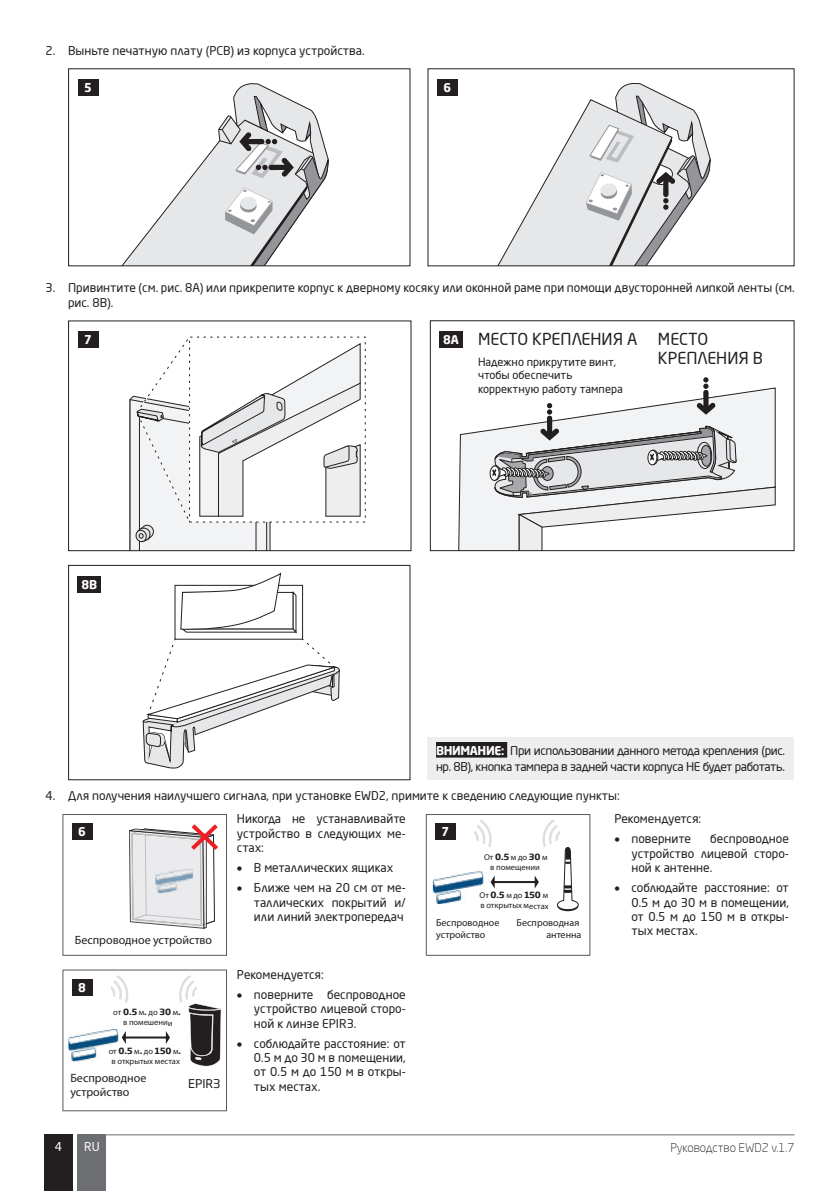
<style>
.page{position:relative;width:840px;height:1191px;background:#fff}
.page>*{position:absolute;margin:0;border:0;box-sizing:border-box;transform-origin:0 0}
.t1{font:16.2px/19.6px "Neo Sans Pro";color:#231f20}
.t2{font:12px/14.4px "Neo Sans Pro";color:#231f20;text-align:justify}
.t3{font:12px/16px "Neo Sans Pro";letter-spacing:-.03em;color:#231f20}
.t4{font:12px/14.4px "Myriad Pro";color:#231f20}
.t5{font:300 12px "Neo Sans Pro";color:#231f20}
.t6{font:700 12px "Neo Sans Pro";color:#fff}
.t7{font:12px "Soho Gothic Pro";color:#231f20}
.t8{font:12px "Neo Sans Pro";color:#fff}
.t9{font:11px/13.2px "Neo Sans Pro";color:#231f20}
.t10{font:10px/12px "Myriad Pro";color:#231f20}
.t11{font:8.6px/10.2px "Myriad Pro";letter-spacing:-.005em;color:#231f20}
.t12{font:700 8.6px "Soho Gothic Pro";color:#231f20}
.t13{font:8.4px/10.2px "Myriad Pro";letter-spacing:-.005em;color:#231f20;text-align:center}
.t14{font:700 8.4px "Soho Gothic Pro";color:#231f20}
.s1{font-weight:700;color:#fff}
.s2{font-family:"Myriad Pro";font-weight:400}
.s3{font-family:"Soho Gothic Pro";font-weight:700}
</style>
<div class="page">
<div style="left:44px;top:1134px;width:29px;height:57px;background:#231f20"></div>
<div style="left:78px;top:1134px;width:28px;height:57px;background:#6d6e71"></div>
<hr style="left:106px;top:1134px;width:688px;height:1px;background:#6d6e71">
<svg style="left:498px;top:83px;width:212px;height:181px"></svg>
<div style="left:437px;top:79px;width:20px;height:17px;background:#231f20"></div>
<svg style="left:123px;top:83px;width:206px;height:181px"></svg>
<div style="left:78px;top:79px;width:20px;height:17px;background:#231f20"></div>
<svg style="left:129px;top:339px;width:232px;height:210px"></svg>
<div style="left:68px;top:320px;width:343px;height:231px;border:1px solid #231f20"></div>
<div style="left:78px;top:331px;width:20px;height:17px;background:#231f20"></div>
<svg style="left:458px;top:429px;width:34px;height:120px"></svg>
<svg style="left:489px;top:466px;width:10px;height:14px"></svg>
<div style="left:489px;top:465px;width:10px;height:16px;border:1px solid #231f20;border-radius:50%"></div>
<svg style="left:492px;top:377px;width:283px;height:172px"></svg>
<div style="left:429px;top:320px;width:365px;height:231px;border:1px solid #231f20"></div>
<div style="left:439px;top:331px;width:23px;height:17px;background:#231f20"></div>
<div style="left:427px;top:737px;width:366px;height:42px;background:#eeeeef"></div>
<div style="left:436px;top:742px;width:71px;height:15px;background:#231f20"></div>
<svg style="left:142px;top:572px;width:198px;height:196px"></svg>
<div style="left:68px;top:565px;width:342px;height:215px;border:1px solid #231f20"></div>
<div style="left:78px;top:576px;width:23px;height:16px;background:#231f20"></div>
<svg style="left:62px;top:814px;width:165px;height:141px"></svg>
<div style="left:72px;top:823px;width:20px;height:17px;background:#231f20"></div>
<svg style="left:425px;top:814px;width:165px;height:141px"></svg>
<div style="left:435px;top:823px;width:20px;height:17px;background:#231f20"></div>
<svg style="left:62px;top:969px;width:165px;height:142px"></svg>
<div style="left:72px;top:978px;width:20px;height:17px;background:#231f20"></div>
<p class="t2" style="left:45px;top:43px;width:320px">2. Выньте печатную плату (PCB) из корпуса устройства.</p>
<p class="t6" style="left:84px;top:81px;width:9px">5</p>
<p class="t6" style="left:443px;top:81px;width:9px">6</p>
<p class="t2" style="left:68px;top:280px;width:727px;text-indent:-23px">3. Привинтите (см. рис. 8А) или прикрепите корпус к дверному косяку или оконной раме при помощи двусторонней липкой ленты (см. рис. 8B).</p>
<p class="t6" style="left:84px;top:332px;width:9px">7</p>
<h1 class="t1" style="left:657px;top:328px;width:106px">МЕСТО<br>КРЕПЛЕНИЯ B</h1>
<h1 class="t1" style="left:477px;top:328px;width:161px">МЕСТО КРЕПЛЕНИЯ A</h1>
<p class="t9" style="left:477px;top:355px;width:146px">Надежно прикрутите винт, чтобы обеспечить корректную работу тампера</p>
<p class="t6" style="left:443px;top:333px;width:17px">8A</p>
<p class="t6" style="left:81px;top:577px;width:17px">8B</p>
<p class="t3" style="left:436px;top:742px;width:350px"><span class="s1">ВНИМАНИЕ:</span> При использовании данного метода крепления (рис. нр. 8B), кнопка тампера в задней части корпуса НЕ будет работать.</p>
<p class="t2" style="left:45px;top:788px;width:575px">4. Для получения наилучшего сигнала, при установке EWD2, примите к сведению следующие пункты:</p>
<p class="t6" style="left:78px;top:825px;width:9px">6</p>
<p class="t4" style="left:75px;top:934px;width:139px">Беспроводное устройство</p>
<p class="t6" style="left:78px;top:980px;width:9px">8</p>
<p class="t14" style="left:113px;top:1007px;width:69px"><span class="s2">от</span> 0.5 <span class="s2">м</span>. <span class="s2">до</span> 30 <span class="s2">м</span>.</p>
<p class="t13" style="left:123px;top:1018px;width:51px">в помешении</p>
<p class="t12" style="left:109px;top:1045px;width:74px"><span class="s2">от</span> 0.5 <span class="s2">м</span>. <span class="s2">до</span> 150 <span class="s2">м</span>.</p>
<p class="t11" style="left:111px;top:1056px;width:70px">в открытых местах</p>
<p class="t4" style="left:70px;top:1071px;width:77px">Беспроводное устройство</p>
<p class="t7" style="left:188px;top:1078px;width:34px">EPIR3</p>
<p class="t2" style="left:237px;top:811px;width:170px">Никогда не устанавливайте устройство в следующих ме&shy;стах:</p>
<p class="t2" style="left:237px;top:860px;width:158px">• В металлических ящиках</p>
<p class="t2" style="left:254px;top:880px;width:153px;text-indent:-17px">• Ближе чем на 20 см от ме&shy;таллических покрытий и/ или линий электропередач</p>
<p class="t2" style="left:237px;top:967px;width:88px">Рекомендуется:</p>
<p class="t2" style="left:254px;top:987px;width:153px;text-indent:-17px">• поверните беспроводное устройство лицевой сторо&shy;ной к линзе EPIR3.</p>
<p class="t2" style="left:254px;top:1035px;width:153px;text-indent:-17px">• соблюдайте расстояние: от 0.5 м до 30 м в помещении, от 0.5 м до 150 м в откры&shy;тых местах.</p>
<p class="t6" style="left:441px;top:824px;width:9px">7</p>
<p class="t13" style="left:483px;top:852px;width:65px">От <span class="s3">0.5</span> м до <span class="s3">30</span> м в помещении</p>
<p class="t11" style="left:479px;top:891px;width:71px">От <span class="s3">0.5</span> м до <span class="s3">150</span> м в открытых местах</p>
<p class="t10" style="left:436px;top:917px;width:65px">Беспроводное устройство</p>
<p class="t10" style="left:516px;top:917px;width:66px;text-align:right">Беспроводная антенна</p>
<p class="t2" style="left:614px;top:811px;width:88px">Рекомендуется:</p>
<p class="t2" style="left:614px;top:831px;width:78px">• поверните</p>
<p class="t2" style="left:631px;top:831px;width:159px;text-indent:79px">беспроводное устройство лицевой сторо&shy;ной к антенне.</p>
<p class="t2" style="left:631px;top:880px;width:159px;text-indent:-17px">• соблюдайте расстояние: от 0.5 м до 30 м в помещении, от 0.5 м до 150 м в откры&shy;тых местах.</p>
<p class="t8" style="left:55px;top:1140px;width:9px">4</p>
<p class="t8" style="left:84px;top:1140px;width:17px">RU</p>
<p class="t5" style="left:670px;top:1140px;width:125px">Руководство EWD2 v.1.7</p>
</div>
